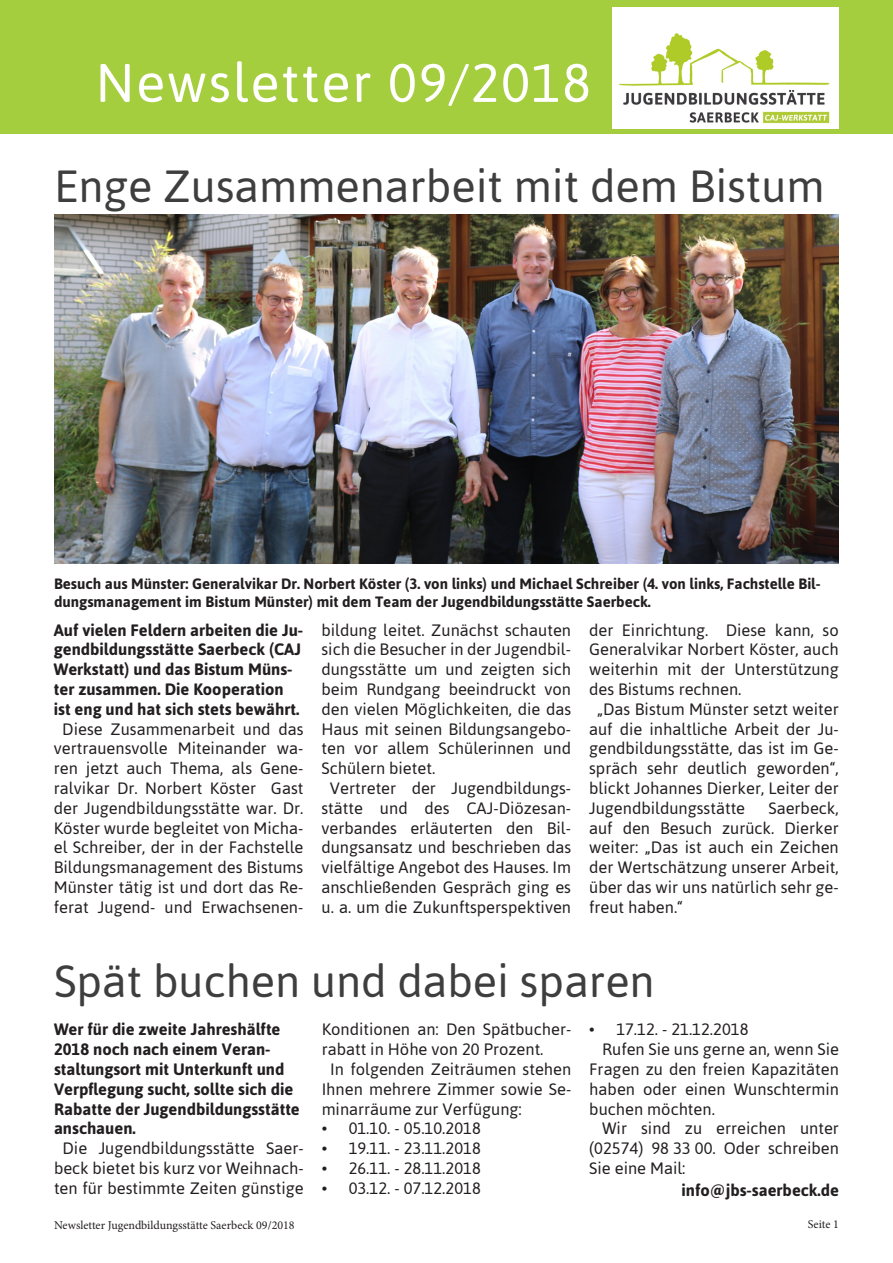
<style>
.page{position:relative;width:893px;height:1263px;background:#fff}
.page>*{position:absolute;margin:0;border:0;box-sizing:border-box;transform-origin:0 0}
.t1{font:54px "Asap";letter-spacing:.03em;color:#fff}
.t2{font:45px "Asap";color:#3e3e3f}
.t3{font:16.5px/19.8px "Asap";color:#231f20;text-align:justify}
.t4{font:700 16.5px/19.8px "Asap";color:#231f20}
.t5{font:700 15px/18px "Asap";color:#231f20}
.t6{font:12px "Minion Pro";color:#231f20}
</style>
<div class="page">
<img style="left:54px;top:214px;width:785px;height:349px">
<div style="left:0;top:0;width:893px;height:134px;background:#a5ce3e"></div>
<img style="left:613px;top:7px;width:226px;height:121px">
<p class="t1" style="left:96px;top:47px;width:497px">Newsletter 09/2018</p>
<p class="t2" style="left:54px;top:157px;width:772px">Enge Zusammenarbeit mit dem Bistum</p>
<p class="t5" style="left:54px;top:574px;width:768px">Besuch aus Münster: Generalvikar Dr. Norbert Köster (3. von links) und Michael Schreiber (4. von links, Fachstelle Bil&shy;dungsmanagement im Bistum Münster) mit dem Team der Jugendbildungsstätte Saerbeck.</p>
<p class="t4" style="left:54px;top:619px;width:251px">Auf vielen Feldern arbeiten die Ju&shy;gendbildungsstätte Saerbeck (CAJ Werkstatt) und das Bistum Müns&shy;ter zusammen. Die Kooperation ist eng und hat sich stets bewährt.</p>
<p class="t3" style="left:54px;top:718px;width:251px;text-align:center">Diese Zusammenarbeit und das vertrauensvolle Miteinander wa&shy;ren jetzt auch Thema, als Gene&shy;ralvikar Dr. Norbert Köster Gast der Jugendbildungsstätte war. Dr.<br>Köster wurde begleitet von Micha&shy;el Schreiber, der in der Fachstelle Bildungsmanagement des Bistums Münster tätig ist und dort das Re&shy;ferat Jugend- und Erwachsenen-</p>
<p class="t3" style="left:321px;top:619px;width:251px">bildung leitet. Zunächst schauten sich die Besucher in der Jugendbil&shy;dungsstätte um und zeigten sich beim Rundgang beeindruckt von den vielen Möglichkeiten, die das Haus mit seinen Bildungsangebo&shy;ten vor allem Schülerinnen und Schülern bietet.</p>
<p class="t3" style="left:321px;top:778px;width:251px;text-align:center">Vertreter der Jugendbildungs&shy;stätte und des CAJ-Diözesan&shy;verbandes erläuterten den Bil&shy;dungsansatz und beschrieben das vielfältige Angebot des Hauses. Im anschließenden Gespräch ging es u. a. um die Zukunftsperspektiven</p>
<p class="t3" style="left:589px;top:619px;width:251px">der Einrichtung. Diese kann, so Generalvikar Norbert Köster, auch weiterhin mit der Unterstützung des Bistums rechnen.</p>
<p class="t3" style="left:589px;top:698px;width:251px;text-indent:9px">„Das Bistum Münster setzt weiter auf die inhaltliche Arbeit der Ju&shy;gendbildungsstätte, das ist im Ge&shy;spräch sehr deutlich geworden“, blickt Johannes Dierker, Leiter der Jugendbildungsstätte</p>
<p class="t3" style="left:589px;top:797px;width:251px;text-indent:179px">Saerbeck, auf den Besuch zurück. Dierker weiter: „Das ist auch ein Zeichen der Wertschätzung unserer Arbeit, über das wir uns natürlich sehr ge&shy;freut haben.“</p>
<p class="t2" style="left:54px;top:952px;width:602px">Spät buchen und dabei sparen</p>
<p class="t4" style="left:54px;top:1019px;width:247px">Wer für die zweite Jahreshälfte<br>2018 noch nach einem Veran&shy;staltungsort mit Unterkunft und<br>Verpflegung sucht, sollte sich die<br>Rabatte der Jugendbildungsstätte anschauen.</p>
<p class="t3" style="left:54px;top:1138px;width:251px;text-align:center">Die Jugendbildungsstätte Saer&shy;beck bietet bis kurz vor Weihnach&shy;ten für bestimmte Zeiten günstige</p>
<p class="t3" style="left:322px;top:1019px;width:251px">Konditionen an: Den Spätbucher&shy;rabatt in Höhe von 20 Prozent.</p>
<p class="t3" style="left:322px;top:1059px;width:251px;text-indent:9px">In folgenden Zeiträumen stehen Ihnen mehrere Zimmer sowie Se&shy;minarräume zur Verfügung:</p>
<p class="t3" style="left:322px;top:1118px;width:161px">• 01.10. - 05.10.2018</p>
<p class="t3" style="left:322px;top:1138px;width:161px">• 19.11. - 23.11.2018</p>
<p class="t3" style="left:322px;top:1158px;width:161px">• 26.11. - 28.11.2018</p>
<p class="t3" style="left:322px;top:1177px;width:161px">• 03.12. - 07.12.2018</p>
<p class="t3" style="left:589px;top:1019px;width:161px">• 17.12. - 21.12.2018</p>
<p class="t3" style="left:589px;top:1039px;width:251px;text-indent:13px">Rufen Sie uns gerne an, wenn Sie Fragen zu den freien Kapazitäten haben oder einen Wunschtermin buchen möchten.</p>
<p class="t3" style="left:589px;top:1118px;width:251px;text-indent:13px">Wir sind zu erreichen unter (02574) 98 33 00. Oder schreiben Sie eine Mail:</p>
<p class="t4" style="left:681px;top:1179px;width:159px">info@jbs-saerbeck.de</p>
<p class="t6" style="left:54px;top:1217px;width:242px">Newsletter Jugendbildungsstätte Saerbeck 09/2018</p>
<p class="t6" style="left:808px;top:1216px;width:33px">Seite 1</p>
</div>
